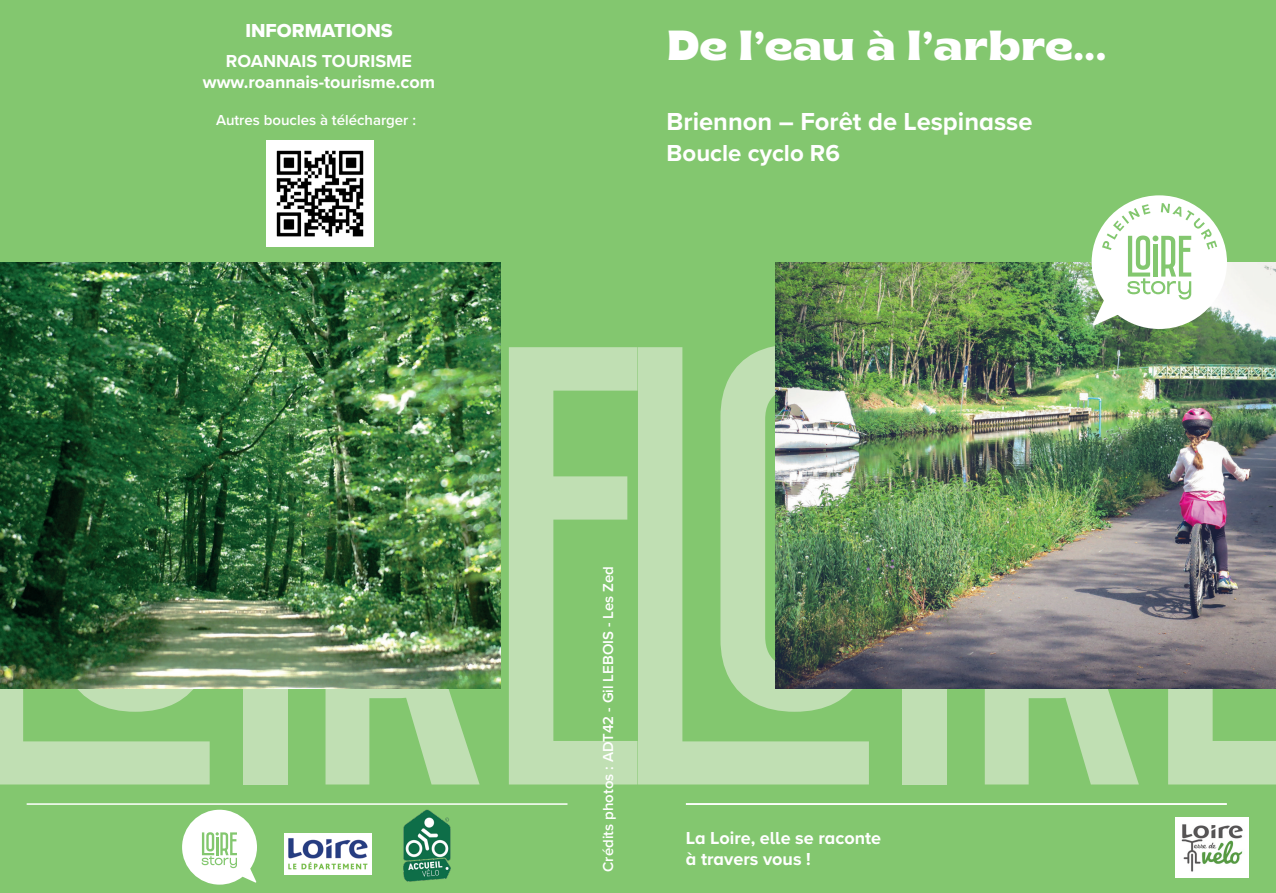
<style>
.page{position:relative;width:1276px;height:893px;background:#fff}
.page>*{position:absolute;margin:0;border:0;box-sizing:border-box;transform-origin:0 0}
.t1{font:700 42px "Brice";color:#fff}
.t2{font:700 25.5px "Proxima Nova A";color:#fff}
.t3{font:700 24px "Proxima Nova";color:#fff}
.t4{font:19.5px "Proxima Nova Extrabld";color:#fff}
.t5{font:700 18px "Proxima Nova";color:#fff}
.t6{font:700 18px "Proxima Nova A";color:#fff}
.t7{font:600 15px "Proxima Nova";color:#fff}
</style>
<div class="page">
<div style="left:638px;top:0;width:638px;height:893px;background:#83c76f"></div>
<svg style="left:638px;top:347px;width:231px;height:437px;fill:#c0dfb3"></svg>
<svg style="left:720px;top:346px;width:149px;height:366px;fill:#c0dfb3"></svg>
<svg style="left:1168px;top:689px;width:108px;height:95px;fill:#c0dfb3"></svg>
<div style="left:902px;top:436px;width:45px;height:348px;background:#c0dfb3"></div>
<svg style="left:984px;top:689px;width:155px;height:95px;fill:#c0dfb3"></svg>
<img style="left:775px;top:262px;width:501px;height:427px">
<hr style="left:686px;top:803px;width:540px;height:2px;background:#fff">
<svg style="left:1091px;top:195px;width:136px;height:134px"></svg>
<div style="left:0;top:0;width:638px;height:893px;background:#83c76f"></div>
<svg style="left:0;top:689px;width:210px;height:95px;fill:#c0dfb3"></svg>
<svg style="left:61px;top:689px;width:149px;height:23px;fill:#c0dfb3"></svg>
<svg style="left:509px;top:347px;width:128px;height:437px;fill:#c0dfb3"></svg>
<div style="left:243px;top:436px;width:45px;height:348px;background:#c0dfb3"></div>
<svg style="left:325px;top:689px;width:154px;height:95px;fill:#c0dfb3"></svg>
<img style="left:0;top:262px;width:501px;height:427px">
<hr style="left:27px;top:803px;width:540px;height:2px;background:#fff">
<img style="left:267px;top:140px;width:106px;height:107px">
<img style="left:284px;top:834px;width:88px;height:40px">
<img style="left:399px;top:803px;width:57px;height:79px">
<svg style="left:182px;top:810px;width:75px;height:75px"></svg>
<img style="left:1175px;top:817px;width:73px;height:60px">
<p class="t4" style="left:245px;top:16px;width:149px">INFORMATIONS</p>
<p class="t5" style="left:226px;top:47px;width:188px">ROANNAIS TOURISME</p>
<p class="t5" style="left:203px;top:69px;width:234px">www.roannais-tourisme.com</p>
<p class="t7" style="left:216px;top:108px;width:201px">Autres boucles à télécharger :</p>
<p class="t1" style="left:666px;top:15px;width:442px">De l’eau à l’arbre...</p>
<p class="t2" style="left:666px;top:102px;width:367px">Briennon – Forêt de Lespinasse</p>
<p class="t3" style="left:666px;top:135px;width:175px">Boucle cyclo R6</p>
<p class="t7" style="left:597px;top:872px;width:307px;rotate:-90deg">Crédits photos : ADT42 - Gil LEBOIS - Les Zed</p>
<p class="t6" style="left:686px;top:824px;width:197px">La Loire, elle se raconte</p>
<p class="t6" style="left:686px;top:845px;width:126px">à travers vous !</p>
</div>
